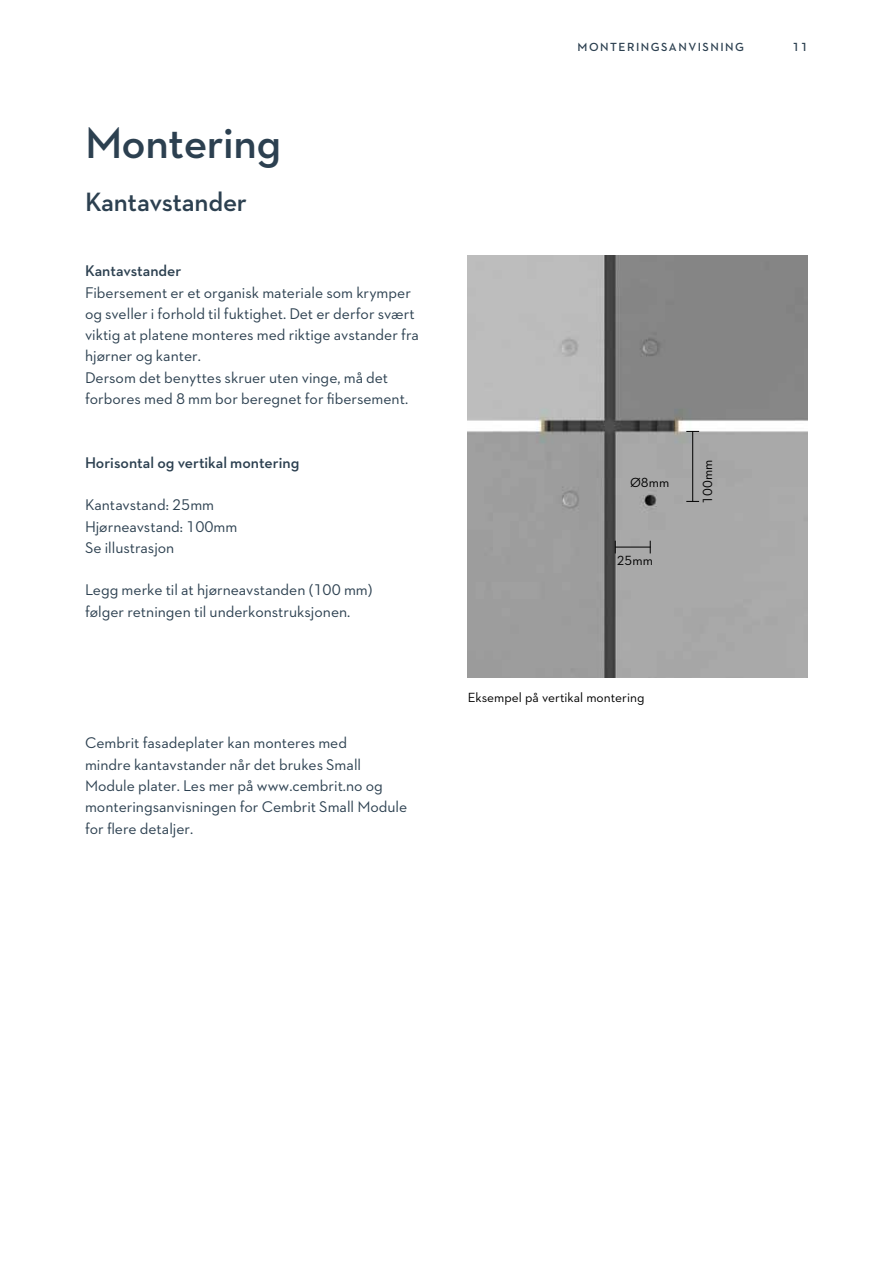
<style>
.page{position:relative;width:893px;height:1263px;background:#fff}
.page>*{position:absolute;margin:0;border:0;box-sizing:border-box;transform-origin:0 0}
.t1{font:600 45px "Neutraface 2 Text";letter-spacing:-.01em;color:#2c4050}
.t2{font:600 27px "Neutraface 2 Text";letter-spacing:-.01em;color:#2c4050}
.t3{font:15.75px/21.3px "Neutraface 2 Text";color:#2c4050}
.t4{font:600 15.75px "Neutraface 2 Text";color:#2c4050}
.t5{font:13.5px "Neutraface 2 Text";color:#000}
.t6{font:600 12px "Neutraface 2 Text";letter-spacing:.125em;color:#2c4050}
</style>
<div class="page">
<img style="left:468px;top:255px;width:340px;height:422px">
<hr style="left:692px;top:431px;width:1px;height:70px;background:#000">
<hr style="left:615px;top:547px;width:36px;height:1px;background:#000">
<svg style="left:686px;top:501px;width:13px;height:1px"></svg>
<svg style="left:615px;top:541px;width:1px;height:12px"></svg>
<svg style="left:686px;top:431px;width:13px;height:1px"></svg>
<svg style="left:650px;top:541px;width:1px;height:12px"></svg>
<h1 class="t1" style="left:85px;top:114px;width:198px">Montering</h1>
<h2 class="t2" style="left:85px;top:184px;width:163px">Kantavstander</h2>
<p class="t4" style="left:85px;top:261px;width:98px">Kantavstander</p>
<p class="t3" style="left:85px;top:281px;width:335px">Fibersement er et organisk materiale som krymper og sveller i forhold til fuktighet. Det er derfor svært viktig at platene monteres med riktige avstander fra hjørner og kanter.<br>Dersom det benyttes skruer uten vinge, må det forbores med 8 mm bor beregnet for fibersement.</p>
<p class="t4" style="left:85px;top:452px;width:216px">Horisontal og vertikal montering</p>
<p class="t3" style="left:85px;top:494px;width:154px">Kantavstand: 25mm<br>Hjørneavstand: 100mm<br>Se illustrasjon</p>
<p class="t3" style="left:85px;top:579px;width:289px">Legg merke til at hjørneavstanden (100 mm) følger retningen til underkonstruksjonen.</p>
<p class="t3" style="left:85px;top:732px;width:324px">Cembrit fasadeplater kan monteres med<br>mindre kantavstander når det brukes Small Module plater. Les mer på www.cembrit.no og monteringsanvisningen for Cembrit Small Module for flere detaljer.</p>
<p class="t6" style="left:578px;top:39px;width:168px">MONTERINGSANVISNING</p>
<p class="t6" style="left:792px;top:39px;width:17px">11</p>
<p class="t5" style="left:630px;top:474px;width:41px">Ø8mm</p>
<p class="t5" style="left:617px;top:552px;width:38px">25mm</p>
<p class="t5" style="left:699px;top:503px;width:45px;rotate:-90deg">100mm</p>
<p class="t5" style="left:468px;top:689px;width:178px">Eksempel på vertikal montering</p>
</div>
